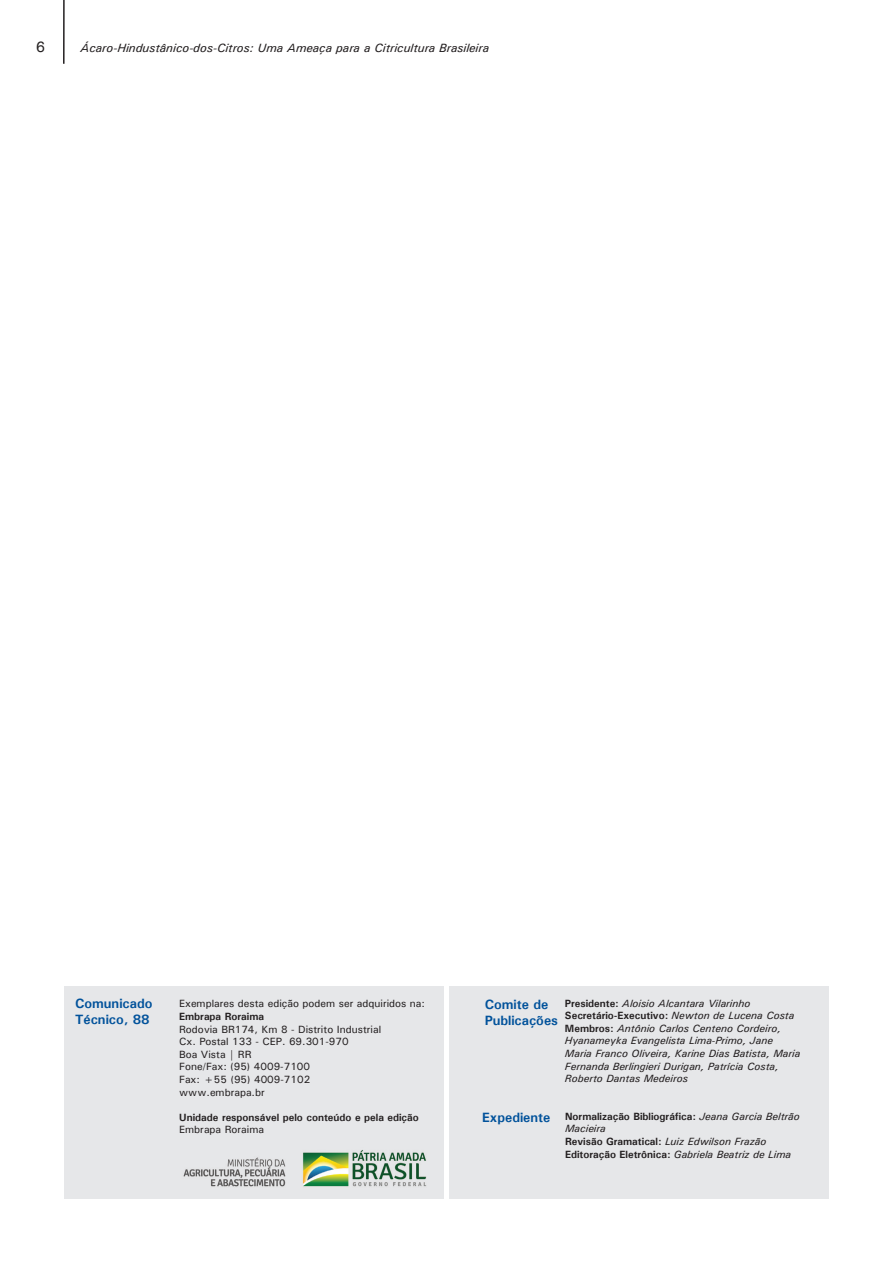
<style>
.page{position:relative;width:893px;height:1263px;background:#fff}
.page>*{position:absolute;margin:0;border:0;box-sizing:border-box;transform-origin:0 0}
.t1{font:500 15px "Univers";color:#231f20}
.t2{font:700 13.5px/16.2px "Univers";color:#01529b}
.t3{font:italic 500 12px "Univers";color:#231f20}
.t4{font:italic 500 10.5px/12.6px "Univers";color:#231f20}
.t5{font:700 10.5px/12.6px "Univers";color:#231f20}
.t6{font:500 10.5px/12.6px "Univers";color:#231f20}
.s1{font-weight:700;font-style:normal}
.s2{font-size:13.5px;color:#01529b}
.s3{font-weight:500;font-style:italic}
</style>
<div class="page">
<hr style="left:63px;top:0;width:2px;height:64px;background:#231f20">
<div style="left:64px;top:986px;width:379px;height:213px;background:#e6e7e9"></div>
<div style="left:450px;top:986px;width:379px;height:213px;background:#e6e7e9"></div>
<img style="left:183px;top:1150px;width:244px;height:37px">
<h1 class="t1" style="left:36px;top:37px;width:11px">6</h1>
<p class="t3" style="left:81px;top:40px;width:410px">Ácaro-Hindustânico-dos-Citros: Uma Ameaça para a Citricultura Brasileira</p>
<p class="t2" style="left:75px;top:995px;width:79px">Comunicado<br>Técnico, 88</p>
<p class="t6" style="left:179px;top:997px;width:247px">Exemplares desta edição podem ser adquiridos na:</p>
<p class="t5" style="left:179px;top:1010px;width:86px">Embrapa Roraima</p>
<p class="t6" style="left:179px;top:1022px;width:204px">Rodovia BR174, Km 8 - Distrito Industrial<br>Cx. Postal 133 - CEP. 69.301-970<br>Boa Vista | RR<br>Fone/Fax: (95) 4009-7100<br>Fax: +55 (95) 4009-7102 www.embrapa.br</p>
<p class="t5" style="left:179px;top:1111px;width:241px">Unidade responsável pelo conteúdo e pela edição</p>
<p class="t6" style="left:179px;top:1123px;width:86px">Embrapa Roraima</p>
<p class="t2" style="left:485px;top:996px;width:75px">Comite de<br>Publicações</p>
<p class="t4" style="left:565px;top:996px;width:237px"><span class="s1">Presidente:</span> Aloisio Alcantara Vilarinho <span class="s1">Secretário-Executivo:</span> Newton de Lucena Costa <span class="s1">Membros:</span> Antônio Carlos Centeno Cordeiro, Hyanameyka Evangelista Lima-Primo, Jane Maria Franco Oliveira, Karine Dias Batista, Maria Fernanda Berlingieri Durigan, Patrícia Costa, Roberto Dantas Medeiros</p>
<p class="t5" style="left:565px;top:1109px;width:236px;text-indent:-83px"><span class="s2">Expediente</span> Normalização Bibliográfica: <span class="s3">Jeana Garcia Beltrão Macieira<br></span>Revisão Gramatical: <span class="s3">Luiz Edwilson Frazão </span>Editoração Eletrônica: <span class="s3">Gabriela Beatriz de Lima</span></p>
</div>
